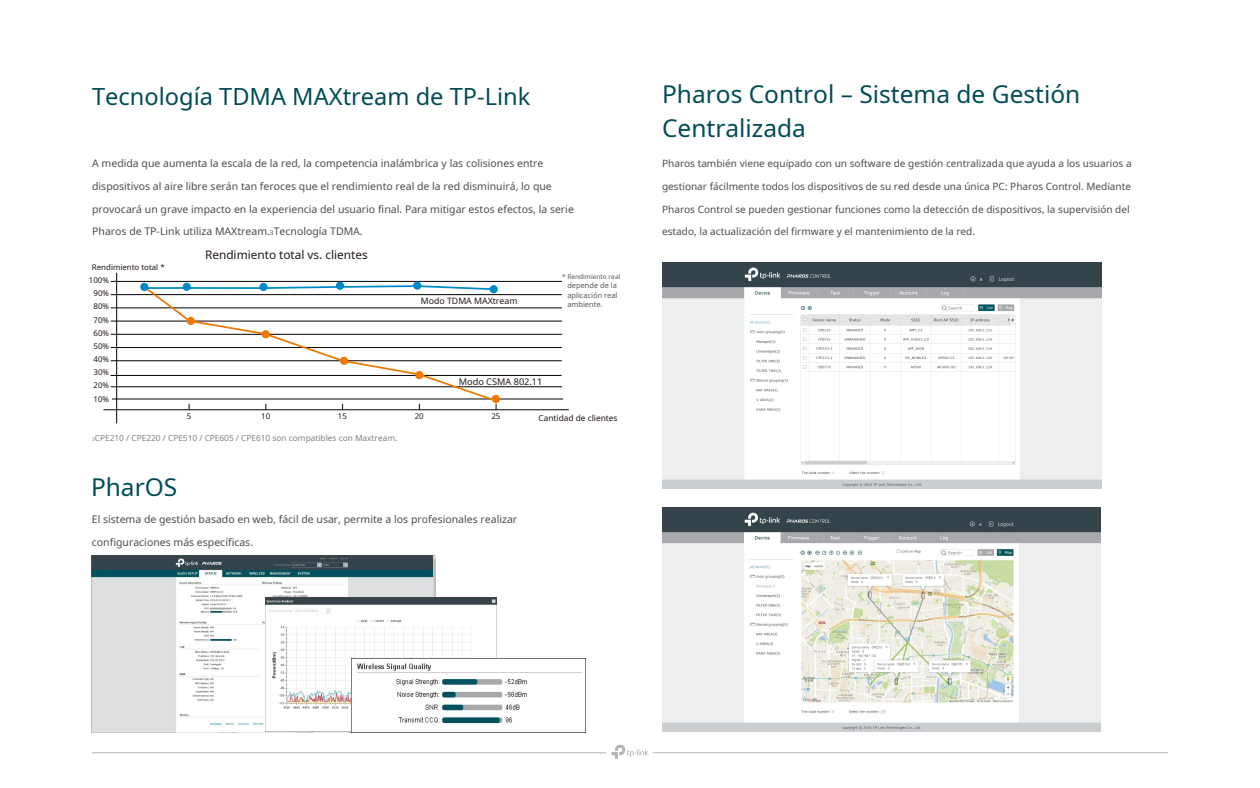
<style>
.page{position:relative;width:1260px;height:788px;background:#fff}
.page>*{position:absolute;margin:0;border:0;box-sizing:border-box;transform-origin:0 0}
.t1{font:24.5px/33.3px "Noto Sans";color:#004c56}
.t2{font:23.62px "Noto Sans";color:#004c56}
.t3{font:11.81px "Noto Sans";color:#221815}
.t4{font:10.5px/22.8px "Noto Sans";color:#4d4d4d}
.t5{font:10.06px "Noto Sans";color:#4d4d4d}
.t6{font:9.19px "Noto Sans";color:#221815}
.t7{font:8.75px "Noto Sans";color:#221815}
.t8{font:8.31px "Noto Sans";color:#818181}
.t9{font:8.31px "Noto Sans";color:#221815}
.t10{font:7.88px/12.6px "Noto Sans";color:#221815}
.t11{font:7.44px/9.5px "Noto Sans";color:#595757;text-align:justify}
.t12{font:6.56px "Noto Sans";color:#595757}
.s1{font-size:6.56px}
.s2{font-size:4.81px}
</style>
<div class="page">
<img style="left:662px;top:262px;width:440px;height:226px">
<img style="left:662px;top:507px;width:438px;height:225px">
<hr style="left:92px;top:752px;width:514px;height:1px;background:#b6b5b5">
<hr style="left:653px;top:752px;width:515px;height:1px;background:#b6b5b5">
<svg style="left:611px;top:744px;width:37px;height:14px"></svg>
<img style="left:92px;top:555px;width:343px;height:177px">
<img style="left:265px;top:597px;width:232px;height:135px">
<img style="left:351px;top:658px;width:235px;height:74px">
<hr style="left:103px;top:409px;width:466px;height:1px;background:#040000">
<hr style="left:116px;top:273px;width:1px;height:150px;background:#040000">
<hr style="left:112px;top:398px;width:451px;height:1px;background:#040000">
<hr style="left:111px;top:386px;width:451px;height:1px;background:#040000">
<hr style="left:110px;top:375px;width:452px;height:1px;background:#040000">
<hr style="left:111px;top:360px;width:451px;height:1px;background:#040000">
<hr style="left:111px;top:347px;width:451px;height:1px;background:#040000">
<hr style="left:111px;top:334px;width:451px;height:1px;background:#040000">
<hr style="left:111px;top:321px;width:451px;height:1px;background:#040000">
<hr style="left:111px;top:307px;width:451px;height:1px;background:#040000">
<hr style="left:111px;top:294px;width:451px;height:1px;background:#040000">
<hr style="left:111px;top:281px;width:451px;height:1px;background:#040000">
<svg style="left:142px;top:291px;width:356px;height:112px"></svg>
<svg style="left:146px;top:284px;width:346px;height:7px"></svg>
<div style="left:183px;top:283px;width:8px;height:8px;background:#0089c8;border-radius:50%"></div>
<div style="left:140px;top:283px;width:8px;height:8px;background:#0089c8;border-radius:50%"></div>
<div style="left:259px;top:283px;width:9px;height:8px;background:#0089c8;border-radius:50%"></div>
<div style="left:336px;top:281px;width:8px;height:9px;background:#0089c8;border-radius:50%"></div>
<div style="left:413px;top:281px;width:8px;height:8px;background:#0089c8;border-radius:50%"></div>
<div style="left:490px;top:285px;width:8px;height:8px;background:#0089c8;border-radius:50%"></div>
<div style="left:187px;top:317px;width:8px;height:8px;background:#ee7800;border-radius:50%"></div>
<div style="left:340px;top:356px;width:8px;height:9px;background:#ee7800;border-radius:50%"></div>
<div style="left:415px;top:371px;width:8px;height:8px;background:#ee7800;border-radius:50%"></div>
<div style="left:492px;top:395px;width:8px;height:8px;background:#ee7800;border-radius:50%"></div>
<div style="left:262px;top:330px;width:8px;height:8px;background:#ee7800;border-radius:50%"></div>
<h2 class="t2" style="left:92px;top:80px;width:440px">Tecnología TDMA MAXtream de TP-Link</h2>
<h1 class="t1" style="left:662px;top:77px;width:420px">Pharos Control – Sistema de Gestión<br>Centralizada</h1>
<p class="t4" style="left:92px;top:151px;width:483px">A medida que aumenta la escala de la red, la competencia inalámbrica y las colisiones entre dispositivos al aire libre serán tan feroces que el rendimiento real de la red disminuirá, lo que provocará un grave impacto en la experiencia del usuario final. Para mitigar estos efectos, la serie Pharos de TP-Link utiliza MAXtream.<span class="s1">3</span>Tecnología TDMA.</p>
<p class="t5" style="left:662px;top:156px;width:471px">Pharos también viene equipado con un software de gestión centralizada que ayuda a los usuarios a</p>
<p class="t5" style="left:662px;top:179px;width:471px">gestionar fácilmente todos los dispositivos de su red desde una única PC: Pharos Control. Mediante</p>
<p class="t5" style="left:662px;top:202px;width:469px">Pharos Control se pueden gestionar funciones como la detección de dispositivos, la supervisión del</p>
<p class="t5" style="left:662px;top:224px;width:315px">estado, la actualización del firmware y el mantenimiento de la red.</p>
<p class="t10" style="left:92px;top:261px;width:74px">Rendimiento total *</p>
<p class="t10" style="left:89px;top:274px;width:22px;text-align:center">100%<br>90%</p>
<p class="t10" style="left:94px;top:300px;width:17px">80%</p>
<p class="t3" style="left:205px;top:246px;width:164px">Rendimiento total vs. clientes</p>
<p class="t7" style="left:421px;top:295px;width:98px">Modo TDMA MAXtream</p>
<p class="t12" style="left:562px;top:272px;width:60px">* Rendimiento real</p>
<p class="t11" style="left:567px;top:281px;width:52px">depende de la aplicación real ambiente.</p>
<p class="t10" style="left:94px;top:313px;width:17px">70%<br>60%</p>
<p class="t10" style="left:94px;top:340px;width:17px">50%<br>40%</p>
<p class="t10" style="left:94px;top:366px;width:17px;line-height:12.9px">30%<br>20%</p>
<p class="t6" style="left:459px;top:375px;width:85px">Modo CSMA 802.11</p>
<p class="t10" style="left:94px;top:393px;width:17px">10%</p>
<p class="t10" style="left:187px;top:409px;width:6px">5</p>
<p class="t10" style="left:261px;top:409px;width:11px">10</p>
<p class="t10" style="left:338px;top:409px;width:11px">15</p>
<p class="t10" style="left:415px;top:409px;width:11px">20</p>
<p class="t10" style="left:491px;top:409px;width:11px">25</p>
<p class="t9" style="left:539px;top:412px;width:80px">Cantidad de clientes</p>
<p class="t8" style="left:92px;top:431px;width:307px"><span class="s2">3</span>CPE210 / CPE220 / CPE510 / CPE605 / CPE610 son compatibles con Maxtream.</p>
<h1 class="t1" style="left:91px;top:470px;width:88px">PharOS</h1>
<p class="t4" style="left:92px;top:507px;width:427px">El sistema de gestión basado en web, fácil de usar, permite a los profesionales realizar configuraciones más específicas.</p>
</div>
